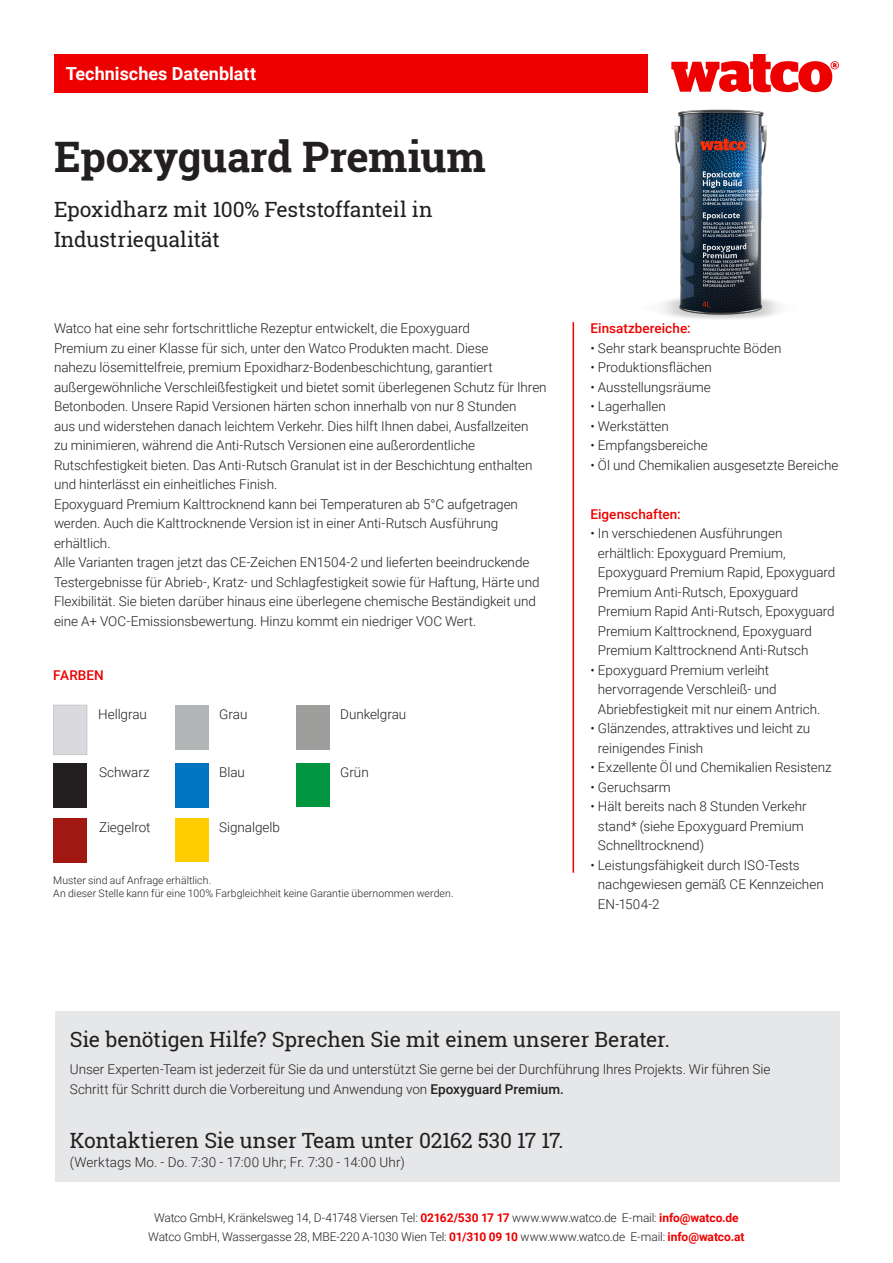
<style>
.page{position:relative;width:893px;height:1263px;background:#fff}
.page>*{position:absolute;margin:0;border:0;box-sizing:border-box;transform-origin:0 0}
.t1{font:700 42px "Roboto Slab";letter-spacing:-.005em;color:#231f20}
.t2{font:21px/30px "Roboto Slab";letter-spacing:-.01em;color:#231f20}
.t3{font:700 18px "Roboto";color:#fff}
.t4{font:300 13.5px/19.5px "Roboto";letter-spacing:-.005em;color:#231f20}
.t5{font:500 13.5px "Roboto";color:#e00}
.t6{font:300 12px "Roboto";letter-spacing:-.01em;color:#231f20}
.t7{font:300 10.5px "Roboto";letter-spacing:.005em;color:#231f20}
.s1{font-weight:500}
.s2{font-weight:700;color:#e00}
</style>
<div class="page">
<div style="left:54px;top:54px;width:593px;height:38px;background:#e00"></div>
<svg style="left:671px;top:54px;width:168px;height:38px"></svg>
<hr style="left:573px;top:322px;width:1px;height:551px;background:#e00">
<div style="left:53px;top:705px;width:34px;height:50px;background:#d9d9de;border:1px solid #c7c8ca"></div>
<div style="left:55px;top:1012px;width:784px;height:170px;background:#e6e7e9"></div>
<div style="left:175px;top:705px;width:33px;height:45px;background:#b1b5b6"></div>
<div style="left:175px;top:763px;width:33px;height:45px;background:#0075bf"></div>
<div style="left:296px;top:705px;width:33px;height:45px;background:#9e9e9c"></div>
<div style="left:53px;top:763px;width:34px;height:45px;background:#231f20"></div>
<div style="left:175px;top:818px;width:33px;height:43px;background:#fc0"></div>
<div style="left:296px;top:763px;width:33px;height:44px;background:#009640"></div>
<div style="left:53px;top:818px;width:34px;height:44px;background:#a11712"></div>
<img style="left:583px;top:86px;width:231px;height:233px">
<p class="t3" style="left:66px;top:61px;width:192px">Technisches Datenblatt</p>
<p class="t1" style="left:54px;top:128px;width:433px">Epoxyguard Premium</p>
<p class="t2" style="left:54px;top:195px;width:380px">Epoxidharz mit 100% Feststoffanteil in<br>Industriequalität</p>
<p class="t4" style="left:54px;top:318px;width:494px">Watco hat eine sehr fortschrittliche Rezeptur entwickelt, die Epoxyguard<br>Premium zu einer Klasse für sich, unter den Watco Produkten macht. Diese<br>nahezu lösemittelfreie, premium Epoxidharz-Bodenbeschichtung, garantiert außergewöhnliche Verschleißfestigkeit und bietet somit überlegenen Schutz für Ihren Betonboden. Unsere Rapid Versionen härten schon innerhalb von nur 8 Stunden<br>aus und widerstehen danach leichtem Verkehr. Dies hilft Ihnen dabei, Ausfallzeiten<br>zu minimieren, während die Anti-Rutsch Versionen eine außerordentliche Rutschfestigkeit bieten. Das Anti-Rutsch Granulat ist in der Beschichtung enthalten und hinterlässt ein einheitliches Finish.</p>
<p class="t4" style="left:54px;top:494px;width:466px">Epoxyguard Premium Kalttrocknend kann bei Temperaturen ab 5°C aufgetragen werden. Auch die Kalttrocknende Version ist in einer Anti-Rutsch Ausführung erhältlich.</p>
<p class="t4" style="left:54px;top:552px;width:487px">Alle Varianten tragen jetzt das CE-Zeichen EN1504-2 und lieferten beeindruckende Testergebnisse für Abrieb-, Kratz- und Schlagfestigkeit sowie für Haftung, Härte und Flexibilität. Sie bieten darüber hinaus eine überlegene chemische Beständigkeit und eine A+ VOC-Emissionsbewertung. Hinzu kommt ein niedriger VOC Wert.</p>
<p class="t5" style="left:53px;top:666px;width:52px">FARBEN</p>
<p class="t4" style="left:98px;top:704px;width:50px">Hellgrau</p>
<p class="t4" style="left:219px;top:704px;width:30px">Grau</p>
<p class="t4" style="left:340px;top:704px;width:68px">Dunkelgrau</p>
<p class="t4" style="left:99px;top:762px;width:52px">Schwarz</p>
<p class="t4" style="left:219px;top:762px;width:27px">Blau</p>
<p class="t4" style="left:340px;top:762px;width:30px">Grün</p>
<p class="t4" style="left:99px;top:816px;width:53px">Ziegelrot</p>
<p class="t4" style="left:219px;top:817px;width:62px">Signalgelb</p>
<p class="t7" style="left:53px;top:872px;width:159px">Muster sind auf Anfrage erhältlich.</p>
<p class="t7" style="left:53px;top:886px;width:402px">An dieser Stelle kann für eine 100% Farbgleichheit keine Garantie übernommen werden.</p>
<p class="t5" style="left:590px;top:319px;width:102px">Einsatzbereiche:</p>
<p class="t4" style="left:590px;top:337px;width:192px">• Sehr stark beanspruchte Böden</p>
<p class="t4" style="left:590px;top:357px;width:123px">• Produktionsflächen</p>
<p class="t4" style="left:590px;top:376px;width:122px">• Ausstellungsräume</p>
<p class="t4" style="left:590px;top:396px;width:77px">• Lagerhallen</p>
<p class="t4" style="left:590px;top:415px;width:80px">• Werkstätten</p>
<p class="t4" style="left:590px;top:435px;width:119px">• Empfangsbereiche</p>
<p class="t4" style="left:590px;top:454px;width:249px">• Öl und Chemikalien ausgesetzte Bereiche</p>
<p class="t5" style="left:590px;top:505px;width:92px">Eigenschaften:</p>
<p class="t4" style="left:598px;top:523px;width:239px;text-indent:-7px">• In verschiedenen Ausführungen erhältlich: Epoxyguard Premium, Epoxyguard Premium Rapid, Epoxyguard Premium Anti-Rutsch, Epoxyguard Premium Rapid Anti-Rutsch, Epoxyguard Premium Kalttrocknend, Epoxyguard Premium Kalttrocknend Anti-Rutsch</p>
<p class="t4" style="left:598px;top:660px;width:224px;text-indent:-7px">• Epoxyguard Premium verleiht hervorragende Verschleiß- und<br>Abriebfestigkeit mit nur einem Antrich.</p>
<p class="t4" style="left:598px;top:718px;width:214px;text-indent:-7px">• Glänzendes, attraktives und leicht zu reinigendes Finish</p>
<p class="t4" style="left:590px;top:757px;width:243px">• Exzellente Öl und Chemikalien Resistenz</p>
<p class="t4" style="left:590px;top:777px;width:82px">• Geruchsarm</p>
<p class="t4" style="left:598px;top:796px;width:210px;text-indent:-7px">• Hält bereits nach 8 Stunden Verkehr stand* (siehe Epoxyguard Premium<br>Schnelltrocknend)</p>
<p class="t4" style="left:598px;top:855px;width:227px;text-indent:-7px">• Leistungsfähigkeit durch ISO-Tests nachgewiesen gemäß CE Kennzeichen<br>EN-1504-2</p>
<p class="t2" style="left:70px;top:1024px;width:602px">Sie benötigen Hilfe? Sprechen Sie mit einem unserer Berater.</p>
<p class="t4" style="left:70px;top:1059px;width:702px">Unser Experten-Team ist jederzeit für Sie da und unterstützt Sie gerne bei der Durchführung Ihres Projekts. Wir führen Sie<br>Schritt für Schritt durch die Vorbereitung und Anwendung von <span class="s1">Epoxyguard Premium.</span></p>
<p class="t2" style="left:70px;top:1125px;width:495px">Kontaktieren Sie unser Team unter 02162 530 17 17.</p>
<p class="t4" style="left:70px;top:1152px;width:336px">(Werktags Mo. - Do. 7:30 - 17:00 Uhr; Fr. 7:30 - 14:00 Uhr)</p>
<p class="t6" style="left:154px;top:1209px;width:586px">Watco GmbH, Kränkelsweg 14, D-41748 Viersen Tel: <span class="s2">02162/530 17 17</span> www.www.watco.de E-mail: <span class="s2">info@watco.de</span></p>
<p class="t6" style="left:148px;top:1228px;width:598px">Watco GmbH, Wassergasse 28, MBE-220 A-1030 Wien Tel: <span class="s2">01/310 09 10</span> www.www.watco.de E-mail: <span class="s2">info@watco.at</span></p>
</div>
